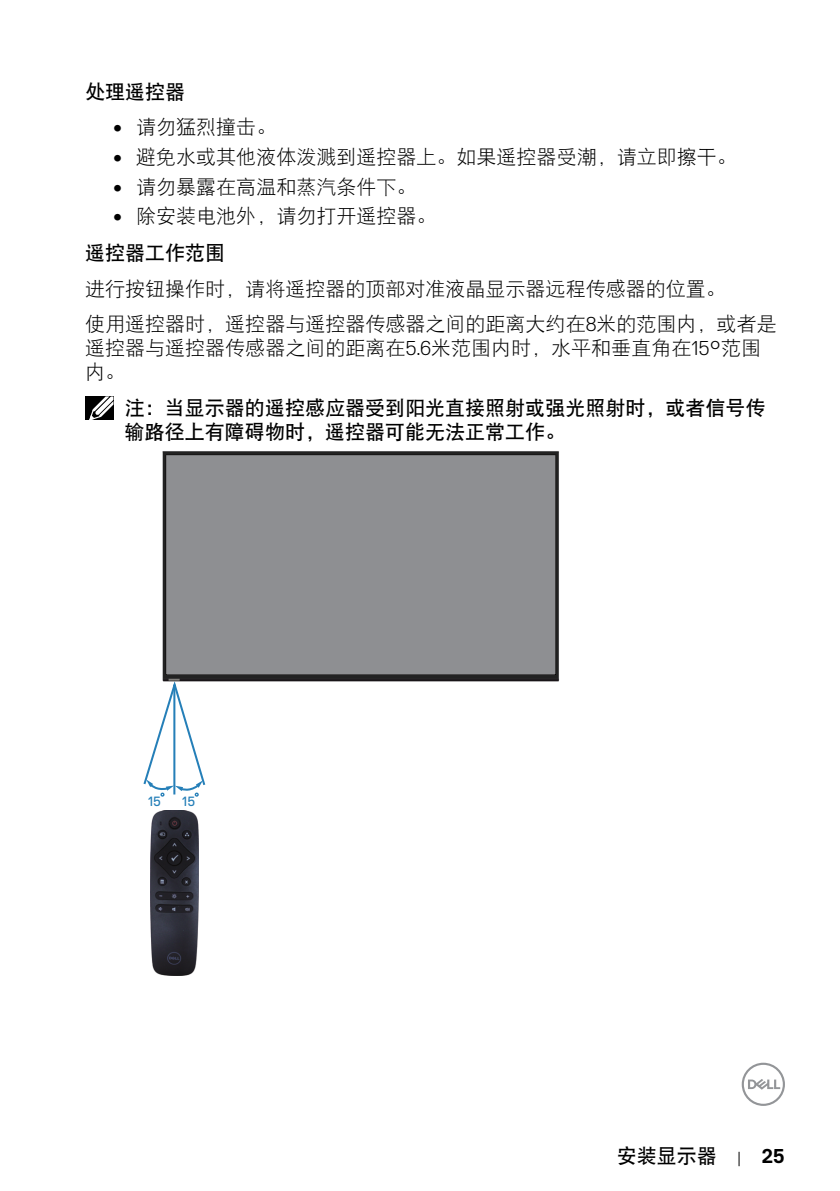
<style>
.page{position:relative;width:840px;height:1191px;background:#fff}
.page>*{position:absolute;margin:0;border:0;box-sizing:border-box;transform-origin:0 0}
.Paragraph{font:20px/24px "DFP Hei W3";color:#000}
.Note{font:20px/24px "DFP Hei W7";color:#000}
.Head3{font:20px "DFP Hei W7";color:#000}
.t1{font:13.4px "Dell Replica";color:#257fb8}
.s1{font-family:"Museo Sans For Dell 700"}
.s2{font-family:"Dell Replica";font-weight:300}
.s3{font-family:"Dell Replica";font-weight:300;font-size:16px}
.s4{font-family:"Dell Replica";font-weight:700}
</style>
<div class="page">
<svg style="left:741px;top:1062px;width:43px;height:44px"></svg>
<div style="left:85px;top:396px;width:28px;height:24px;background:#000"></div>
<svg style="left:89px;top:396px;width:24px;height:24px"></svg>
<svg style="left:143px;top:686px;width:63px;height:110px"></svg>
<img style="left:162px;top:451px;width:397px;height:235px">
<img style="left:150px;top:810px;width:48px;height:165px">
<p class="Head3" style="left:85px;top:82px;width:101px">处理遥控器</p>
<p class="Paragraph" style="left:113px;top:115px;width:164px"><span class="s1">•</span> 请勿猛烈撞击。</p>
<p class="Paragraph" style="left:113px;top:145px;width:624px"><span class="s1">•</span> 避免水或其他液体泼溅到遥控器上。如果遥控器受潮，请立即擦干。</p>
<p class="Paragraph" style="left:113px;top:175px;width:304px"><span class="s1">•</span> 请勿暴露在高温和蒸汽条件下。</p>
<p class="Paragraph" style="left:113px;top:204px;width:324px"><span class="s1">•</span> 除安装电池外，请勿打开遥控器。</p>
<p class="Head3" style="left:85px;top:243px;width:142px">遥控器工作范围</p>
<p class="Paragraph" style="left:85px;top:277px;width:642px">进行按钮操作时，请将遥控器的顶部对准液晶显示器远程传感器的位置。</p>
<p class="Paragraph" style="left:85px;top:312px;width:692px">使用遥控器时，遥控器与遥控器传感器之间的距离大约在<span class="s2">8</span>米的范围内，或者是遥控器与遥控器传感器之间的距离在<span class="s2">5.6</span>米范围内时，水平和垂直角在<span class="s2">15°</span>范围内。</p>
<p class="Note" style="left:125px;top:395px;width:641px">注：当显示器的遥控感应器受到阳光直接照射或强光照射时，或者信号传输路径上有障碍物时，遥控器可能无法正常工作。</p>
<p class="t1" style="left:148px;top:794px;width:14px">15</p>
<p class="t1" style="left:182px;top:794px;width:14px">15</p>
<p class="Note" style="left:616px;top:1143px;width:169px">安装显示器 <span class="s3">|</span> <span class="s4">25</span></p>
</div>
